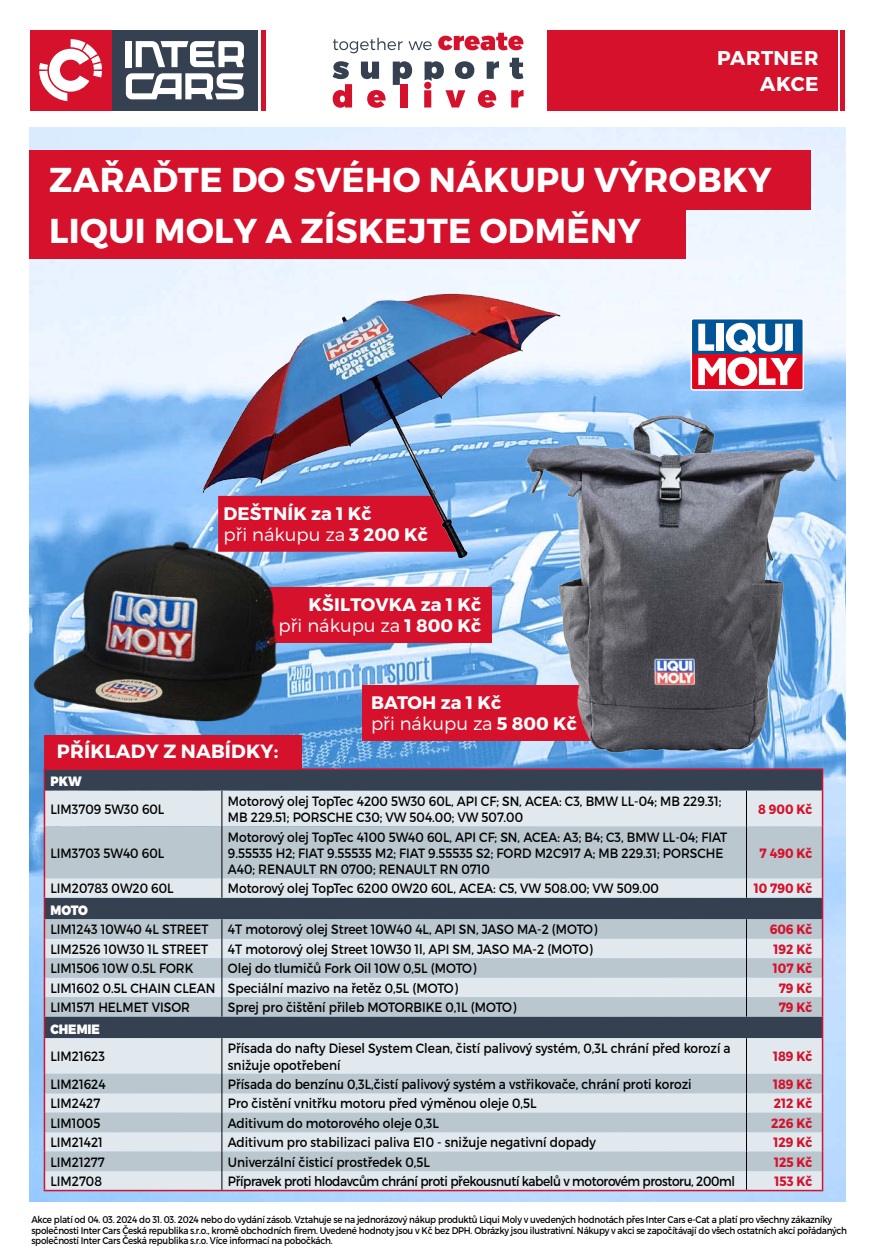
<style>
.page{position:relative;width:872px;height:1255px;background:#fff}
.page>*{position:absolute;margin:0;border:0;box-sizing:border-box;transform-origin:0 0}
.t1{font:700 34.5px/51.3px "Montserrat";letter-spacing:.01em;color:#fff}
.t2{font:700 19.95px/26.2px "Montserrat";letter-spacing:.025em;color:#fff;text-align:right}
.t3{font:700 19.2px "Montserrat";letter-spacing:.01em;color:#fff}
.t4{font:700 18.15px/21.8px "Montserrat";letter-spacing:.01em;color:#fff}
.t5{font:13.5px/16.2px "Montserrat";color:#000;scale:.9 1}
.t6{font:700 13.5px "Montserrat";color:#d5112b;scale:.9 1}
.t7{font:13.5px "Montserrat";letter-spacing:-.03em;color:#000;scale:.9 1}
.t8{font:900 13.5px "Montserrat";color:#fff;scale:.9 1}
.t9{font:9.75px/10.5px "Montserrat";letter-spacing:-.025em;color:#000;scale:.9 1}
.s1{font-weight:300}
</style>
<div class="page">
<img style="left:30px;top:128px;width:815px;height:1073px">
<div style="left:111px;top:30px;width:147px;height:81px;background:#354050"></div>
<hr style="left:262px;top:30px;width:4px;height:81px;background:#d5112b">
<div style="left:126px;top:41px;width:6px;height:26px;background:#fff"></div>
<svg style="left:126px;top:73px;width:118px;height:26px"></svg>
<svg style="left:136px;top:41px;width:108px;height:26px"></svg>
<div style="left:30px;top:30px;width:81px;height:81px;background:#d5112b"></div>
<svg style="left:39px;top:39px;width:63px;height:62px"></svg>
<svg style="left:333px;top:38px;width:69px;height:15px"></svg>
<svg style="left:408px;top:41px;width:24px;height:9px"></svg>
<svg style="left:438px;top:33px;width:86px;height:17px"></svg>
<svg style="left:361px;top:62px;width:18px;height:17px"></svg>
<svg style="left:393px;top:61px;width:19px;height:24px"></svg>
<svg style="left:509px;top:58px;width:14px;height:21px"></svg>
<svg style="left:332px;top:61px;width:20px;height:47px"></svg>
<svg style="left:367px;top:90px;width:19px;height:18px"></svg>
<div style="left:401px;top:84px;width:7px;height:23px;background:#d5112b"></div>
<svg style="left:424px;top:61px;width:75px;height:47px"></svg>
<svg style="left:511px;top:90px;width:12px;height:17px"></svg>
<div style="left:547px;top:30px;width:290px;height:81px;background:#d5112b"></div>
<hr style="left:840px;top:30px;width:4px;height:81px;background:#d5112b">
<svg style="left:690px;top:318px;width:114px;height:72px"></svg>
<div style="left:30px;top:150px;width:781px;height:60px;background:#d5112b"></div>
<div style="left:30px;top:199px;width:656px;height:60px;background:#d5112b"></div>
<div style="left:45px;top:769px;width:776px;height:21px;background:#354050"></div>
<div style="left:45px;top:790px;width:776px;height:399px;background:#e1e9ee"></div>
<svg style="left:45px;top:826px;width:776px;height:344px;background:#b8c3cb"></svg>
<hr style="left:44px;top:768px;width:178px;height:1px;background:#d5112b">
<svg style="left:44px;top:769px;width:1px;height:21px"></svg>
<hr style="left:222px;top:768px;width:524px;height:1px;background:#d5112b">
<hr style="left:821px;top:769px;width:2px;height:21px;background:#d5112b">
<hr style="left:44px;top:790px;width:1px;height:36px;background:#d5112b">
<hr style="left:821px;top:790px;width:2px;height:36px;background:#d5112b">
<hr style="left:44px;top:826px;width:1px;height:52px;background:#d5112b">
<hr style="left:821px;top:826px;width:2px;height:52px;background:#d5112b">
<svg style="left:821px;top:878px;width:2px;height:19px"></svg>
<hr style="left:821px;top:897px;width:2px;height:22px;background:#d5112b">
<svg style="left:821px;top:919px;width:2px;height:19px"></svg>
<hr style="left:821px;top:938px;width:2px;height:20px;background:#d5112b">
<svg style="left:821px;top:958px;width:2px;height:19px"></svg>
<hr style="left:821px;top:977px;width:2px;height:20px;background:#d5112b">
<svg style="left:821px;top:997px;width:2px;height:19px"></svg>
<svg style="left:44px;top:878px;width:1px;height:160px"></svg>
<hr style="left:821px;top:1016px;width:2px;height:22px;background:#d5112b">
<hr style="left:44px;top:1038px;width:1px;height:35px;background:#d5112b">
<hr style="left:821px;top:1038px;width:2px;height:35px;background:#d5112b">
<hr style="left:821px;top:1073px;width:2px;height:20px;background:#d5112b">
<svg style="left:821px;top:1093px;width:2px;height:19px"></svg>
<hr style="left:821px;top:1112px;width:2px;height:20px;background:#d5112b">
<svg style="left:44px;top:1073px;width:1px;height:116px"></svg>
<svg style="left:821px;top:1132px;width:2px;height:57px"></svg>
<hr style="left:44px;top:1189px;width:178px;height:2px;background:#d5112b">
<hr style="left:222px;top:1189px;width:524px;height:2px;background:#d5112b">
<hr style="left:746px;top:1189px;width:77px;height:2px;background:#d5112b">
<hr style="left:221px;top:826px;width:1px;height:52px;background:#000">
<hr style="left:746px;top:826px;width:1px;height:52px;background:#000">
<svg style="left:221px;top:878px;width:1px;height:19px"></svg>
<svg style="left:746px;top:878px;width:1px;height:19px"></svg>
<svg style="left:221px;top:919px;width:1px;height:97px"></svg>
<svg style="left:746px;top:919px;width:1px;height:97px"></svg>
<hr style="left:221px;top:1038px;width:1px;height:35px;background:#000">
<hr style="left:746px;top:1038px;width:1px;height:35px;background:#000">
<svg style="left:221px;top:1073px;width:1px;height:116px"></svg>
<svg style="left:746px;top:1073px;width:1px;height:116px"></svg>
<hr style="left:221px;top:790px;width:1px;height:36px;background:#000">
<hr style="left:746px;top:790px;width:1px;height:36px;background:#000">
<div style="left:256px;top:587px;width:236px;height:56px;background:#d5112b"></div>
<img style="left:200px;top:286px;width:363px;height:279px">
<div style="left:362px;top:684px;width:237px;height:56px;background:#d5112b"></div>
<img style="left:509px;top:396px;width:322px;height:374px">
<div style="left:44px;top:735px;width:257px;height:33px;background:#d5112b"></div>
<img style="left:29px;top:524px;width:325px;height:217px">
<h2 class="t2" style="left:717px;top:45px;width:103px">PARTNER<br>AKCE</h2>
<h1 class="t1" style="left:49px;top:154px;width:724px">ZAŘAĎTE DO SVÉHO NÁKUPU VÝROBKY<br>LIQUI MOLY A ZÍSKEJTE ODMĚNY</h1>
<h3 class="t4" style="left:223px;top:502px;width:206px">DEŠTNÍK ZA 1 KČ<br><span class="s1">při nákupu za</span> 3 200 KČ</h3>
<h3 class="t4" style="left:279px;top:593px;width:204px;text-align:right">KŠILTOVKA ZA 1 KČ<br><span class="s1">při nákupu za</span> 1 800 KČ</h3>
<h3 class="t3" style="left:57px;top:739px;width:223px">PŘÍKLADY Z NABÍDKY:</h3>
<h3 class="t4" style="left:371px;top:691px;width:207px">BATOH ZA 1 KČ<br><span class="s1">při nákupu za</span> 5 800 KČ</h3>
<p class="t8" style="left:50px;top:773px;width:36px">PKW</p>
<p class="t5" style="left:50px;top:801px;width:128px">LIM3709 5W30 60L</p>
<p class="t5" style="left:228px;top:793px;width:550px">Motorový olej TopTec 4200 5W30 60L, API CF; SN, ACEA: C3, BMW LL-04; MB 229.31;<br>MB 229.51; PORSCHE C30; VW 504.00; VW 507.00</p>
<p class="t6" style="left:758px;top:800px;width:62px">8 900 KČ</p>
<p class="t5" style="left:50px;top:844px;width:128px">LIM3703 5W40 60L</p>
<p class="t5" style="left:228px;top:828px;width:556px">Motorový olej TopTec 4100 5W40 60L, API CF; SN, ACEA: A3; B4; C3, BMW LL-04; FIAT<br>9.55535 H2; FIAT 9.55535 M2; FIAT 9.55535 S2; FORD M2C917 A; MB 229.31; PORSCHE<br>A40; RENAULT RN 0700; RENAULT RN 0710</p>
<p class="t6" style="left:759px;top:844px;width:60px">7 490 KČ</p>
<p class="t5" style="left:50px;top:880px;width:138px">LIM20783 0W20 60L</p>
<p class="t5" style="left:228px;top:880px;width:480px">Motorový olej TopTec 6200 0W20 60L, ACEA: C5, VW 508.00; VW 509.00</p>
<p class="t6" style="left:753px;top:880px;width:67px">10 790 KČ</p>
<p class="t8" style="left:50px;top:901px;width:43px">MOTO</p>
<p class="t5" style="left:50px;top:921px;width:177px">LIM1243 10W40 4L STREET</p>
<p class="t5" style="left:228px;top:921px;width:412px">4T motorový olej Street 10W40 4L, API SN, JASO MA-2 (MOTO)</p>
<p class="t6" style="left:769px;top:921px;width:49px">606 KČ</p>
<p class="t5" style="left:50px;top:940px;width:177px">LIM2526 10W30 1L STREET</p>
<p class="t5" style="left:228px;top:940px;width:407px">4T motorový olej Street 10W30 1l, API SM, JASO MA-2 (MOTO)</p>
<p class="t6" style="left:773px;top:940px;width:44px">192 KČ</p>
<p class="t5" style="left:50px;top:960px;width:160px">LIM1506 10W 0.5L FORK</p>
<p class="t5" style="left:228px;top:960px;width:277px">Olej do tlumičů Fork Oil 10W 0,5L (MOTO)</p>
<p class="t6" style="left:773px;top:960px;width:45px">107 KČ</p>
<p class="t5" style="left:50px;top:979px;width:454px">LIM1602 0.5L CHAIN CLEAN Speciální mazivo na řetěz 0,5L (MOTO)</p>
<p class="t6" style="left:778px;top:979px;width:39px">79 KČ</p>
<p class="t5" style="left:50px;top:999px;width:157px">LIM1571 HELMET VISOR</p>
<p class="t5" style="left:228px;top:999px;width:322px">Sprej pro čištění přileb MOTORBIKE 0,1L (MOTO)</p>
<p class="t6" style="left:778px;top:999px;width:39px">79 KČ</p>
<p class="t8" style="left:50px;top:1020px;width:57px">CHEMIE</p>
<p class="t5" style="left:50px;top:1048px;width:62px">LIM21623</p>
<p class="t5" style="left:228px;top:1040px;width:560px">Přísada do nafty Diesel System Clean, čistí palivový systém, 0,3L chrání před korozí a snižuje opotřebení</p>
<p class="t6" style="left:773px;top:1048px;width:45px">189 KČ</p>
<p class="t5" style="left:50px;top:1075px;width:63px">LIM21624</p>
<p class="t5" style="left:228px;top:1075px;width:517px">Přísada do benzínu 0,3L,čistí palivový systém a vstřikovače, chrání proti korozi</p>
<p class="t6" style="left:773px;top:1075px;width:45px">189 KČ</p>
<p class="t5" style="left:50px;top:1095px;width:57px">LIM2427</p>
<p class="t5" style="left:228px;top:1095px;width:344px">Pro čistění vnitřku motoru před výměnou oleje 0,5L</p>
<p class="t6" style="left:774px;top:1095px;width:44px">212 KČ</p>
<p class="t5" style="left:50px;top:1114px;width:57px">LIM1005</p>
<p class="t5" style="left:228px;top:1114px;width:236px">Aditivum do motorového oleje 0,3L</p>
<p class="t6" style="left:771px;top:1114px;width:47px">226 KČ</p>
<p class="t5" style="left:50px;top:1134px;width:60px">LIM21421</p>
<p class="t5" style="left:228px;top:1134px;width:410px">Aditivum pro stabilizaci paliva E10 - snižuje negativní dopady</p>
<p class="t6" style="left:773px;top:1134px;width:44px">129 KČ</p>
<p class="t5" style="left:50px;top:1153px;width:62px">LIM21277</p>
<p class="t5" style="left:228px;top:1153px;width:226px">Univerzální čisticí prostředek 0,5L</p>
<p class="t6" style="left:774px;top:1153px;width:44px">125 KČ</p>
<p class="t5" style="left:50px;top:1173px;width:59px">LIM2708</p>
<p class="t7" style="left:228px;top:1173px;width:565px">Přípravek proti hlodavcům chrání proti překousnutí kabelů v motorovém prostoru, 200ml</p>
<p class="t6" style="left:774px;top:1172px;width:43px">153 KČ</p>
<p class="t9" style="left:31px;top:1214px;width:908px">Akce platí od 04. 03. 2024 do 31. 03. 2024 nebo do vydání zásob. Vztahuje se na jednorázový nákup produktů Liqui Moly v uvedených hodnotách přes Inter Cars e-Cat a platí pro všechny zákazníky společnosti Inter Cars Česká republika s.r.o., kromě obchodních firem. Uvedené hodnoty jsou v Kč bez DPH. Obrázky jsou ilustrativní. Nákupy v akci se započítávají do všech ostatních akcí pořádaných společností Inter Cars Česká republika s.r.o. Více informací na pobočkách.</p>
</div>
